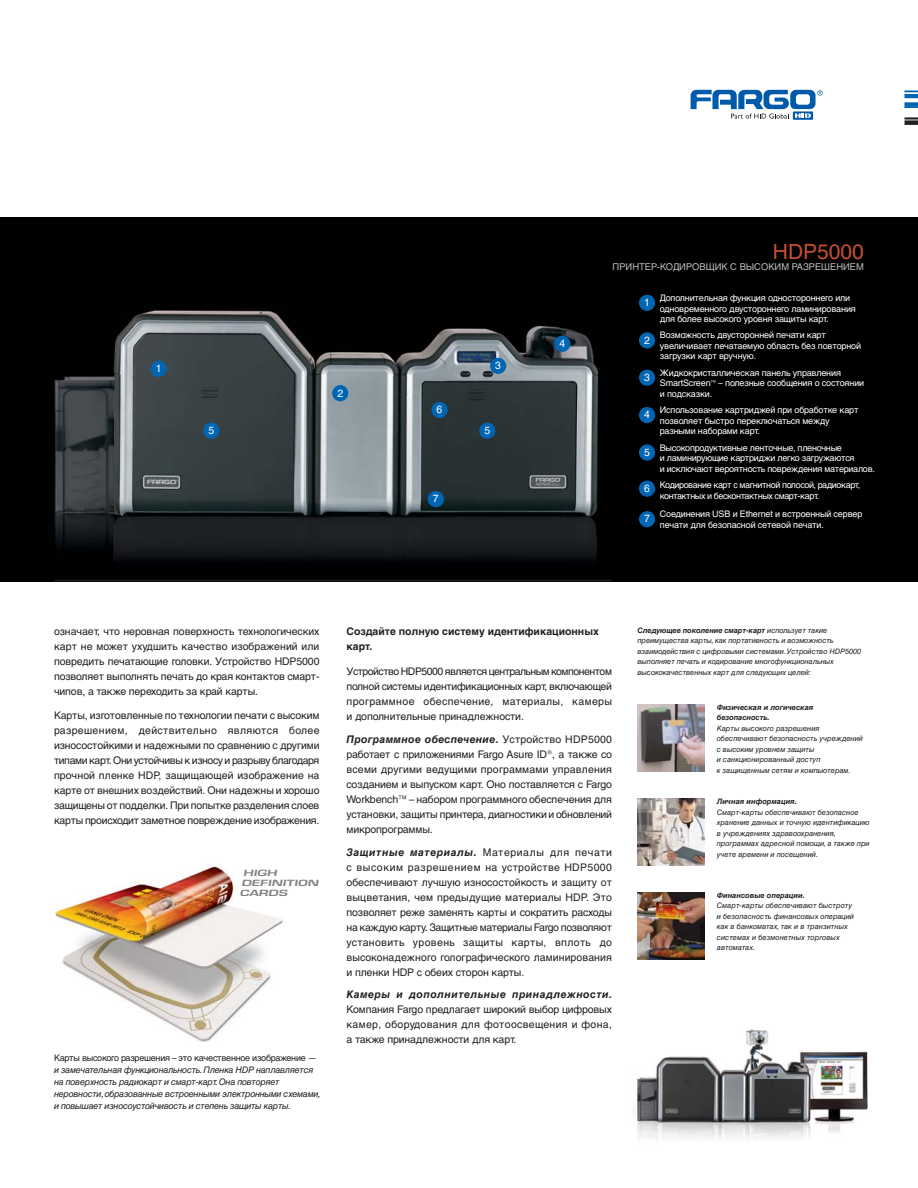
<style>
.page{position:relative;width:918px;height:1188px;background:#fff}
.page>*{position:absolute;margin:0;border:0;box-sizing:border-box;transform-origin:0 0}
.t1{font:21px "Helvetica LTCYR";color:#c74f31}
.t2{font:10.5px/15px "Helvetica LTCYR";letter-spacing:-.01em;color:#231f20;text-align:justify}
.t3{font:700 10.5px/15px "Helvetica LTCYR";color:#231f20}
.t4{font:italic 700 10.5px "Helvetica LTCYR";letter-spacing:.045em;color:#231f20}
.t5{font:10.5px "Helvetica LTCYR";color:#fff}
.t6{font:9.3px "Helvetica LTCYR";color:#bbbdc0}
.t7{font:9px/10.5px "Helvetica LTCYR";letter-spacing:-.015em;color:#fff}
.t8{font:italic 9px/12px "Helvetica LTCYR";letter-spacing:-.03em;color:#231f20}
.t9{font:9px/10.5px "Helvetica LTCYR";letter-spacing:-.045em;color:#fff}
.t10{font:italic 600 8.4px/10.1px "Eurostile";color:#808285;scale:1.61 1}
.t11{font:italic 7.5px/10.5px "Helvetica LTCYR";letter-spacing:-.005em;color:#231f20}
.t12{font:italic 700 7.5px/10.5px "Helvetica LTCYR";color:#231f20}
.s1{font-style:normal}
.s2{font-weight:700;font-style:italic}
.s3{font-weight:700}
</style>
<div class="page">
<div style="left:0;top:218px;width:918px;height:364px;background:#000"></div>
<img style="left:54px;top:310px;width:545px;height:252px">
<div style="left:639px;top:295px;width:16px;height:16px;background:#0066b3;border-radius:50%"></div>
<div style="left:639px;top:407px;width:16px;height:16px;background:#0066b3;border-radius:50%"></div>
<div style="left:639px;top:370px;width:16px;height:16px;background:#0066b3;border-radius:50%"></div>
<div style="left:639px;top:332px;width:16px;height:16px;background:#0066b3;border-radius:50%"></div>
<img style="left:637px;top:704px;width:67px;height:67px">
<img style="left:637px;top:892px;width:67px;height:68px">
<div style="left:639px;top:444px;width:16px;height:17px;background:#0066b3;border-radius:50%"></div>
<div style="left:639px;top:481px;width:16px;height:16px;background:#0066b3;border-radius:50%"></div>
<div style="left:332px;top:385px;width:16px;height:16px;background:#0066b3;border-radius:50%"></div>
<div style="left:479px;top:423px;width:16px;height:16px;background:#0066b3;border-radius:50%"></div>
<div style="left:203px;top:423px;width:16px;height:16px;background:#0066b3;border-radius:50%"></div>
<div style="left:431px;top:402px;width:17px;height:16px;background:#0066b3;border-radius:50%"></div>
<div style="left:639px;top:511px;width:16px;height:16px;background:#0066b3;border-radius:50%"></div>
<div style="left:428px;top:491px;width:16px;height:16px;background:#0066b3;border-radius:50%"></div>
<img style="left:638px;top:799px;width:66px;height:67px">
<hr style="left:54px;top:580px;width:559px;height:1px;background:#231f20">
<hr style="left:904px;top:94px;width:14px;height:4px;background:#0066b3">
<div style="left:904px;top:102px;width:14px;height:5px;background:#0066b3"></div>
<svg style="left:904px;top:106px;width:14px;height:2px"></svg>
<svg style="left:904px;top:91px;width:14px;height:1px"></svg>
<hr style="left:904px;top:117px;width:14px;height:3px;background:#231f20">
<div style="left:904px;top:120px;width:14px;height:5px;background:#231f20"></div>
<div style="left:490px;top:358px;width:16px;height:16px;background:#0066b3;border-radius:50%"></div>
<div style="left:151px;top:361px;width:16px;height:16px;background:#0066b3;border-radius:50%"></div>
<div style="left:554px;top:336px;width:16px;height:16px;background:#0066b3;border-radius:50%"></div>
<img style="left:55px;top:866px;width:228px;height:176px">
<img style="left:637px;top:1029px;width:231px;height:110px">
<div style="left:238px;top:868px;width:98px;height:30px;background:#fff"></div>
<svg style="left:793px;top:111px;width:20px;height:9px"></svg>
<svg style="left:691px;top:90px;width:132px;height:29px"></svg>
<p class="t5" style="left:156px;top:365px;width:7px">1</p>
<p class="t5" style="left:337px;top:389px;width:7px">2</p>
<p class="t5" style="left:437px;top:406px;width:7px">6</p>
<p class="t5" style="left:495px;top:362px;width:7px">3</p>
<p class="t5" style="left:208px;top:426px;width:7px">5</p>
<p class="t5" style="left:484px;top:426px;width:7px">5</p>
<p class="t5" style="left:433px;top:495px;width:7px">7</p>
<p class="t5" style="left:559px;top:339px;width:7px">4</p>
<h1 class="t1" style="left:773px;top:244px;width:93px">HDP5000</h1>
<p class="t6" style="left:613px;top:263px;width:253px">ПРИНТЕР-КОДИРОВЩИК С ВЫСОКИМ РАЗРЕШЕНИЕМ</p>
<p class="t5" style="left:644px;top:299px;width:7px">1</p>
<p class="t5" style="left:644px;top:336px;width:7px">2</p>
<p class="t7" style="left:660px;top:294px;width:198px">Дополнительная функция одностороннего или одновременного двустороннего ламинирования для более высокого уровня защиты карт.</p>
<p class="t7" style="left:660px;top:331px;width:203px">Возможность двусторонней печати карт увеличивает печатаемую область без повторной загрузки карт вручную.</p>
<p class="t5" style="left:644px;top:373px;width:7px">3</p>
<p class="t7" style="left:660px;top:369px;width:206px">Жидкокристаллическая панель управления<br>SmartScreen<sup>™</sup> – полезные сообщения о состоянии и подсказки.</p>
<p class="t5" style="left:644px;top:411px;width:7px">4</p>
<p class="t7" style="left:660px;top:406px;width:200px">Использование картриджей при обработке карт позволяет быстро переключаться между разными наборами карт.</p>
<p class="t5" style="left:644px;top:448px;width:7px">5</p>
<p class="t7" style="left:660px;top:443px;width:217px">Высокопродуктивные ленточные, пленочные<br>и ламинирующие картриджи легко загружаются<br>и исключают вероятность повреждения материалов.</p>
<p class="t5" style="left:644px;top:484px;width:7px">6</p>
<p class="t9" style="left:660px;top:481px;width:202px">Кодирование карт с магнитной полосой, радиокарт, контактных и бесконтактных смарт-карт.</p>
<p class="t5" style="left:644px;top:515px;width:7px">7</p>
<p class="t7" style="left:660px;top:510px;width:204px">Соединения USB и Ethernet и встроенный сервер печати для безопасной сетевой печати.</p>
<p class="t2" style="left:54px;top:625px;width:267px">означает, что неровная поверхность технологических карт не может ухудшить качество изображений или повредить печатающие головки. Устройство HDP5000 позволяет выполнять печать до края контактов смарт&shy;чипов, а также переходить за край карты.</p>
<p class="t2" style="left:54px;top:709px;width:267px">Карты, изготовленные по технологии печати с высоким разрешением, действительно являются более износостойкими и надежными по сравнению с другими типами карт. Они устойчивы к износу и разрыву благодаря прочной пленке HDP, защищающей изображение на карте от внешних воздействий. Они надежны и хорошо защищены от подделки. При попытке разделения слоев карты происходит заметное повреждение изображения.</p>
<p class="t10" style="left:240px;top:868px;width:51px;text-indent:3px">HIGH<br>DEFINITION<br>CARDS</p>
<p class="t8" style="left:54px;top:1052px;width:268px"><span class="s1">Карты высокого разрешения – это качественное изображение</span> — и замечательная функциональность.Пленка HDP наплавляется на поверхность радиокарт и смарт-карт.Она повторяет неровности,образованные встроенными электронными схемами, и повышает износоустойчивость и степень защиты карты.</p>
<p class="t3" style="left:346px;top:625px;width:254px">Создайте полную систему идентификационных карт.</p>
<p class="t2" style="left:346px;top:665px;width:267px">Устройство HDP5000 является центральным компонентом полной системы идентификационных карт, включающей программное обеспечение, материалы, камеры и дополнительные принадлежности.</p>
<p class="t2" style="left:346px;top:733px;width:267px"><span class="s2">Программное обеспечение.</span> Устройство HDP5000 работает с приложениями Fargo Asure ID®, а также со всеми другими ведущими программами управления созданием и выпуском карт. Оно поставляется с Fargo Workbench™ – набором программного обеспечения для установки, защиты принтера, диагностики и обновлений микропрограммы.</p>
<p class="t2" style="left:346px;top:846px;width:267px"><span class="s2">Защитные материалы.</span> Материалы для печати с высоким разрешением на устройстве HDP5000 обеспечивают лучшую износостойкость и защиту от выцветания, чем предыдущие материалы HDP. Это позволяет реже заменять карты и сократить расходы на каждую карту. Защитные материалы Fargo позволяют установить уровень защиты карты, вплоть до высоконадежного голографического ламинирования и пленки HDP с обеих сторон карты.</p>
<p class="t4" style="left:346px;top:991px;width:267px">Камеры и дополнительные принадлежности.</p>
<p class="t2" style="left:346px;top:1003px;width:267px">Компания Fargo предлагает широкий выбор цифровых камер, оборудования для фотоосвещения и фона, а также принадлежности для карт.</p>
<p class="t11" style="left:638px;top:626px;width:225px"><span class="s3">Следующее поколение смарт-карт</span> использует такие преимущества карты,как портативность и возможность взаимодействия с цифровыми системами.Устройство HDP5000 выполняет печать и кодирование многофункциональных высококачественных карт для следующих целей:</p>
<p class="t12" style="left:717px;top:703px;width:98px">Физическая и логическая безопасность.</p>
<p class="t11" style="left:717px;top:723px;width:148px">Карты высокого разрешения обеспечивают безопасность учреждений с высоким уровнем защиты<br>и санкционированный доступ<br>к защищенным сетям и компьютерам.</p>
<p class="t12" style="left:717px;top:797px;width:82px">Личная информация.</p>
<p class="t11" style="left:717px;top:807px;width:154px">Смарт-карты обеспечивают безопасное хранение данных и точную идентификацию в учреждениях здравоохранения, программах адресной помощи, а также при учете времени и посещений.</p>
<p class="t12" style="left:717px;top:890px;width:89px">Финансовые операции.</p>
<p class="t11" style="left:717px;top:901px;width:139px">Смарт-карты обеспечивают быстроту и безопасность финансовых операций как в банкоматах, так и в транзитных системах и безмонетных торговых автоматах.</p>
</div>
